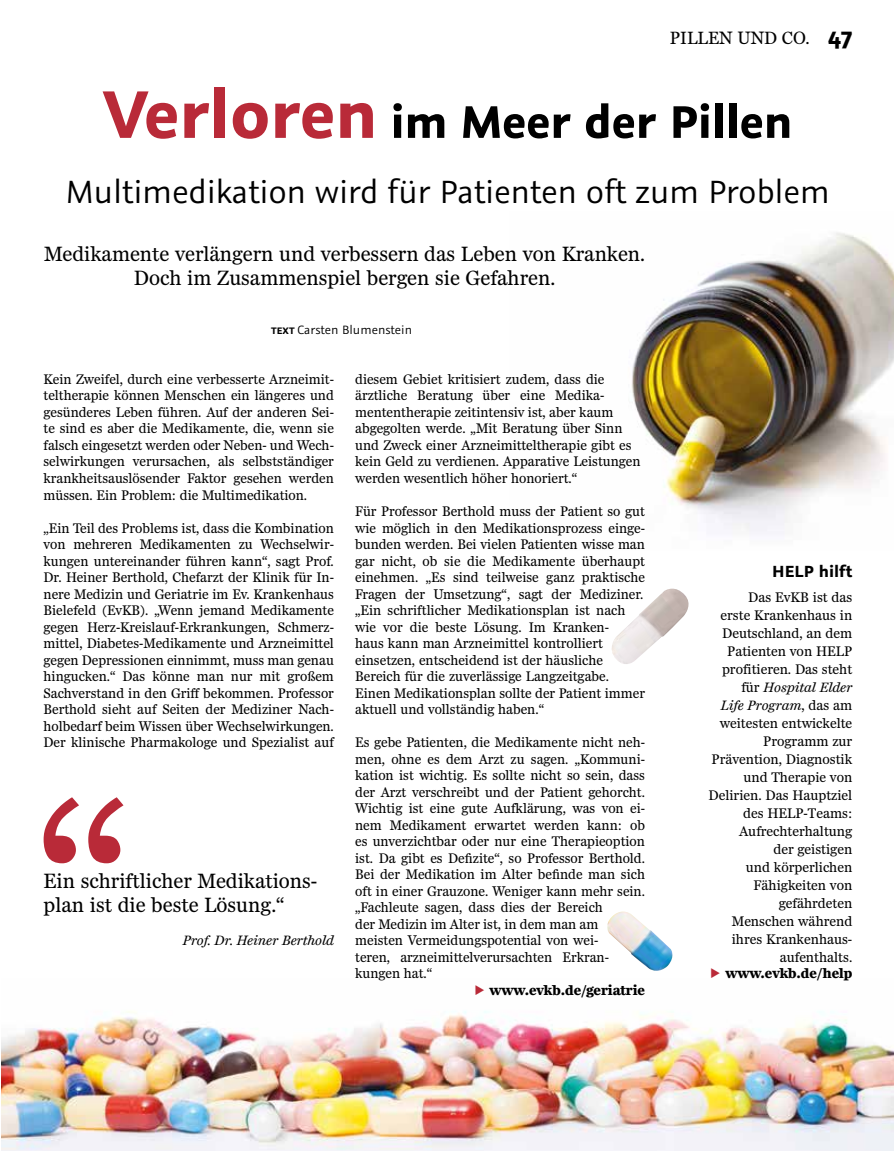
<style>
.page{position:relative;width:894px;height:1151px;background:#fff}
.page>*{position:absolute;margin:0;border:0;box-sizing:border-box;transform-origin:0 0}
.t1{font:700 51px "Graublau Sans";letter-spacing:-.01em;color:#000}
.t2{font:36px "Graublau Sans";letter-spacing:-.01em;color:#000}
.t3{font:700 27px "Graublau Sans";color:#000}
.t4{font:21px/24px "Miller Daily";color:#000;text-align:center}
.t5{font:18px "Miller Daily";color:#000}
.t6{font:700 18px "Graublau Sans";color:#000}
.t7{font:14.1px/16.5px "Miller Daily";color:#000;text-align:justify}
.t8{font:700 14.1px "Miller Daily";color:#000}
.t9{font:italic 14.1px "Miller Daily";color:#000}
.t10{font:13.5px "Graublau Sans";color:#000}
.s1{font-size:75px;color:#b92a38}
.s2{font-weight:700;font-size:10.5px}
.s3{font-family:"The Mix HM Extra";color:#b92a38}
.s4{font-style:italic}
</style>
<div class="page">
<img style="left:631px;top:232px;width:262px;height:302px">
<img style="left:1px;top:1011px;width:892px;height:139px">
<svg style="left:44px;top:797px;width:79px;height:66px"></svg>
<img style="left:607px;top:911px;width:66px;height:60px">
<img style="left:612px;top:588px;width:77px;height:76px">
<p class="t5" style="left:669px;top:28px;width:22px">Pillen</p>
<p class="t5" style="left:737px;top:28px;width:14px">und</p>
<p class="t5" style="left:781px;top:28px;width:29px">co .</p>
<h3 class="t3" style="left:827px;top:18px;width:26px">47</h3>
<h1 class="t1" style="left:103px;top:89px;width:690px"><span class="s1">Verloren</span> im Meer der Pillen</h1>
<h2 class="t2" style="left:66px;top:169px;width:765px">Multimedikation wird für Patienten oft zum Problem</h2>
<h3 class="t4" style="left:44px;top:241px;width:602px">Medikamente verlängern und verbessern das Leben von Kranken.<br>Doch im Zusammenspiel bergen sie Gefahren.</h3>
<p class="t10" style="left:271px;top:322px;width:142px"><span class="s2">Text</span> Carsten Blumenstein</p>
<p class="t7" style="left:44px;top:371px;width:292px">Kein Zweifel, durch eine verbesserte Arzneimit&shy;teltherapie können Menschen ein längeres und gesünderes Leben führen. Auf der anderen Sei&shy;te sind es aber die Medikamente, die, wenn sie falsch eingesetzt werden oder Neben- und Wech&shy;selwirkungen verursachen, als selbstständiger krankheitsauslösender Faktor gesehen werden müssen. Ein Problem: die Multimedikation.</p>
<p class="t7" style="left:44px;top:519px;width:292px">„Ein Teil des Problems ist, dass die Kombination von mehreren Medikamenten zu Wechselwir&shy;kungen untereinander führen kann“, sagt Prof.<br>Dr. Heiner Berthold, Chefarzt der Klinik für In&shy;nere Medizin und Geriatrie im Ev. Krankenhaus Bielefeld (EvKB). „Wenn jemand Medikamente gegen Herz-Kreislauf-Erkrankungen, Schmerz&shy;mittel, Diabetes-Medikamente und Arzneimittel gegen Depressionen einnimmt, muss man genau hingucken.“ Das könne man nur mit großem Sachverstand in den Griff bekommen. Professor Berthold sieht auf Seiten der Mediziner Nach&shy;holbedarf beim Wissen über Wechselwirkungen.<br>Der klinische Pharmakologe und Spezialist auf</p>
<h3 class="t4" style="left:44px;top:868px;width:275px;text-align:left">Ein schriftlicher Medikations&shy;plan ist die beste Lösung.“</h3>
<p class="t9" style="left:182px;top:932px;width:153px">Prof. Dr. Heiner Berthold</p>
<p class="t7" style="left:355px;top:371px;width:286px;text-align:left">diesem Gebiet kritisiert zudem, dass die ärztliche Beratung über eine Medika&shy;mententherapie zeitintensiv ist, aber kaum abgegolten werde. „Mit Beratung über Sinn und Zweck einer Arzneimitteltherapie gibt es kein Geld zu verdienen. Apparative Leistungen werden wesentlich höher honoriert.“</p>
<p class="t7" style="left:355px;top:503px;width:291px;text-align:left">Für Professor Berthold muss der Patient so gut wie möglich in den Medikationsprozess einge&shy;bunden werden. Bei vielen Patienten wisse man gar nicht, ob sie die Medikamente überhaupt einehmen. „Es sind teilweise ganz praktische Fragen der Umsetzung“, sagt der Mediziner. „Ein schriftlicher Medikationsplan ist nach wie vor die beste Lösung. Im Kranken-<br>haus kann man Arzneimittel kontrolliert einsetzen, entscheidend ist der häusliche Bereich für die zuverlässige Langzeitgabe.<br>Einen Medikationsplan sollte der Patient immer aktuell und vollständig haben.“</p>
<p class="t7" style="left:355px;top:734px;width:291px">Es gebe Patienten, die Medikamente nicht neh-</p>
<p class="t7" style="left:355px;top:750px;width:291px">men, ohne es dem Arzt zu sagen. „Kommuni-</p>
<p class="t7" style="left:355px;top:767px;width:291px">kation ist wichtig. Es sollte nicht so sein, dass</p>
<p class="t7" style="left:355px;top:783px;width:291px">der Arzt verschreibt und der Patient gehorcht.</p>
<p class="t7" style="left:355px;top:800px;width:291px">Wichtig ist eine gute Aufklärung, was von ei-</p>
<p class="t7" style="left:355px;top:816px;width:291px">nem Medikament erwartet werden kann: ob</p>
<p class="t7" style="left:355px;top:833px;width:291px">es unverzichtbar oder nur eine Therapieoption</p>
<p class="t7" style="left:355px;top:849px;width:291px">ist. Da gibt es Defizite“, so Professor Berthold.</p>
<p class="t7" style="left:355px;top:866px;width:291px">Bei der Medikation im Alter befinde man sich</p>
<p class="t7" style="left:355px;top:882px;width:291px">oft in einer Grauzone. Weniger kann mehr sein.</p>
<p class="t7" style="left:355px;top:899px;width:249px">„Fachleute sagen, dass dies der Bereich</p>
<p class="t7" style="left:355px;top:915px;width:244px">der Medizin im Alter ist, in dem man am</p>
<p class="t7" style="left:355px;top:932px;width:244px">meisten Vermeidungspotential von wei-</p>
<p class="t7" style="left:355px;top:948px;width:255px">teren, arzneimittelverursachten Erkran-</p>
<p class="t7" style="left:355px;top:965px;width:78px">kungen hat.“</p>
<p class="t8" style="left:473px;top:981px;width:173px"><span class="s3">‡</span> www.evkb.de/geriatrie</p>
<p class="t6" style="left:771px;top:559px;width:81px">HELP hilft</p>
<p class="t7" style="left:708px;top:587px;width:145px;line-height:18px;text-align:right">Das EvKB ist das<br>erste Krankenhaus in<br>Deutschland, an dem<br>Patienten von HELP profitieren. Das steht für <span class="s4">Hospital Elder<br>Life Program</span>, das am weitesten entwickelte<br>Programm zur<br>Prävention, Diagnostik und Therapie von<br>Delirien. Das Hauptziel des HELP-Teams:<br>Aufrechterhaltung<br>der geistigen<br>und körperlichen<br>Fähigkeiten von gefährdeten<br>Menschen während ihres Krankenhaus&shy;aufenthalts.</p>
<p class="t8" style="left:709px;top:964px;width:144px"><span class="s3">‡</span> www.evkb.de/help</p>
</div>
